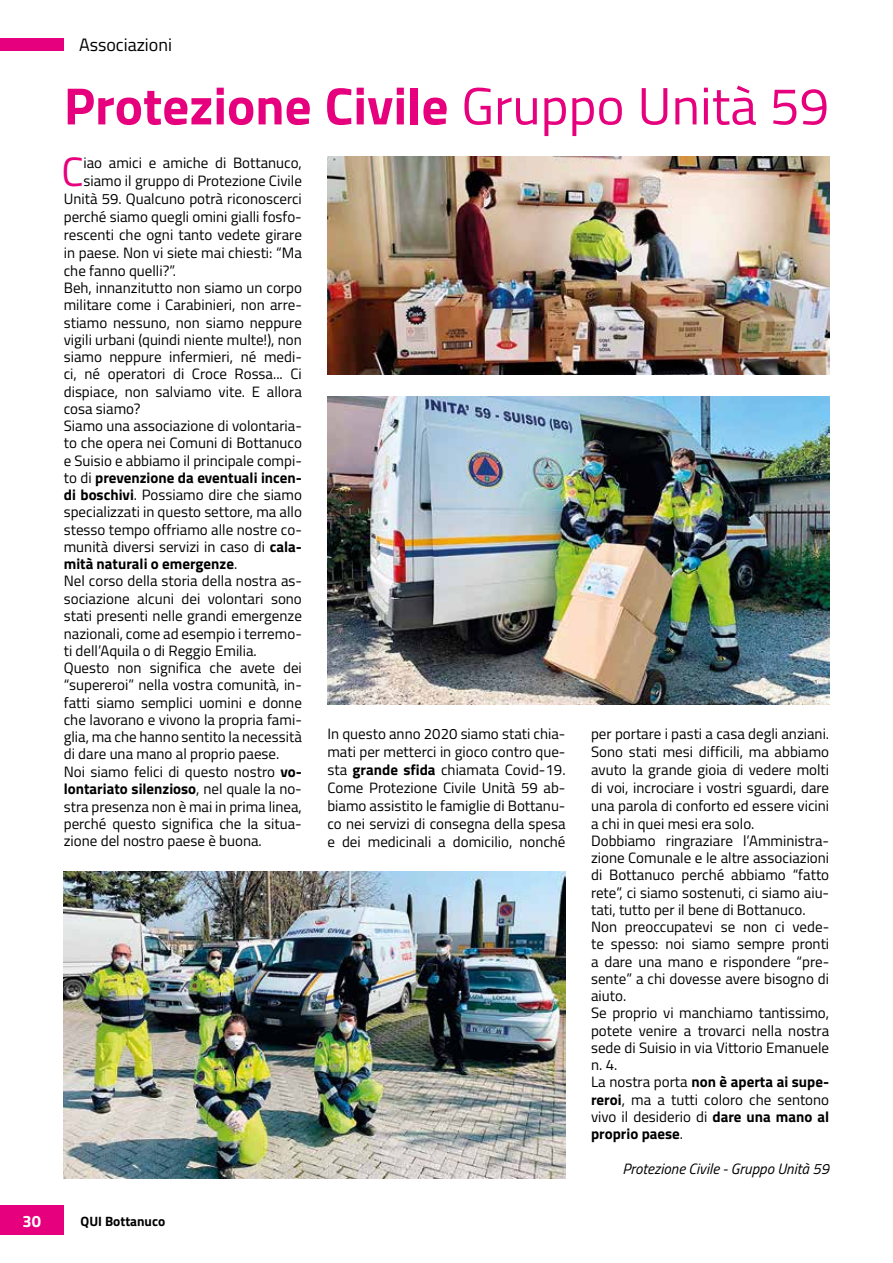
<style>
.page{position:relative;width:893px;height:1263px;background:#fff}
.page>*{position:absolute;margin:0;border:0;box-sizing:border-box;transform-origin:0 0}
.t1{font:700 52.5px "Titillium";color:#e6007d}
.t2{font:40.95px "Titillium";color:#e6007d}
.t3{font:18px "Titillium";color:#000}
.t4{font:700 16.5px "Titillium";color:#fff}
.t5{font:15px/17.4px "Titillium";color:#000;text-align:justify}
.t6{font:700 15px "Titillium";color:#000}
.t7{font:italic 15px "Titillium";color:#000}
.t8{font:700 13.5px "Titillium";color:#000}
.s1{font-weight:400}
.s2{font-weight:700}
</style>
<div class="page">
<div style="left:0;top:38px;width:64px;height:13px;background:#e6007d"></div>
<div style="left:0;top:1205px;width:64px;height:30px;background:#e6007d"></div>
<img style="left:64px;top:871px;width:502px;height:307px">
<img style="left:327px;top:156px;width:502px;height:218px">
<img style="left:327px;top:397px;width:502px;height:307px">
<p class="t3" style="left:79px;top:31px;width:95px">Associazioni</p>
<h1 class="t1" style="left:64px;top:66px;width:767px">Protezione Civile <span class="s1">Gruppo Unità 59</span></h1>
<h2 class="t2" style="left:61px;top:141px;width:24px">C</h2>
<p class="t5" style="left:83px;top:153px;width:220px">iao amici e amiche di Bottanuco,</p>
<p class="t5" style="left:83px;top:171px;width:220px">siamo il gruppo di Protezione Civile</p>
<p class="t5" style="left:64px;top:189px;width:240px">Unità 59. Qualcuno potrà riconoscerci</p>
<p class="t5" style="left:64px;top:207px;width:240px">perché siamo quegli omini gialli fosfo-</p>
<p class="t5" style="left:64px;top:225px;width:240px">rescenti che ogni tanto vedete girare</p>
<p class="t5" style="left:64px;top:243px;width:240px">in paese. Non vi siete mai chiesti: “Ma</p>
<p class="t5" style="left:64px;top:261px;width:114px">che fanno quelli?”.</p>
<p class="t5" style="left:64px;top:278px;width:240px">Beh, innanzitutto non siamo un corpo</p>
<p class="t5" style="left:64px;top:296px;width:240px">militare come i Carabinieri, non arre-</p>
<p class="t5" style="left:64px;top:313px;width:240px">stiamo nessuno, non siamo neppure</p>
<p class="t5" style="left:64px;top:330px;width:240px">vigili urbani (quindi niente multe!), non</p>
<p class="t5" style="left:64px;top:347px;width:240px">siamo neppure infermieri, né medi-</p>
<p class="t5" style="left:64px;top:365px;width:240px">ci, né operatori di Croce Rossa... Ci</p>
<p class="t5" style="left:64px;top:382px;width:240px">dispiace, non salviamo vite. E allora</p>
<p class="t5" style="left:64px;top:399px;width:78px">cosa siamo?</p>
<p class="t5" style="left:64px;top:416px;width:240px">Siamo una associazione di volontaria-</p>
<p class="t5" style="left:64px;top:434px;width:240px">to che opera nei Comuni di Bottanuco</p>
<p class="t5" style="left:64px;top:451px;width:240px">e Suisio e abbiamo il principale compi-</p>
<p class="t6" style="left:64px;top:466px;width:240px"><span class="s1">to di</span> prevenzione da eventuali incen-</p>
<p class="t5" style="left:64px;top:485px;width:240px"><span class="s2">di boschivi</span>. Possiamo dire che siamo</p>
<p class="t5" style="left:64px;top:503px;width:240px">specializzati in questo settore, ma allo</p>
<p class="t5" style="left:64px;top:520px;width:240px">stesso tempo offriamo alle nostre co-</p>
<p class="t5" style="left:64px;top:537px;width:240px">munità diversi servizi in caso di <span class="s2">cala-</span></p>
<p class="t6" style="left:64px;top:552px;width:175px">mità naturali o emergenze<span class="s1">.</span></p>
<p class="t5" style="left:64px;top:572px;width:240px">Nel corso della storia della nostra as-</p>
<p class="t5" style="left:64px;top:589px;width:240px">sociazione alcuni dei volontari sono</p>
<p class="t5" style="left:64px;top:606px;width:240px">stati presenti nelle grandi emergenze</p>
<p class="t5" style="left:64px;top:624px;width:240px">nazionali, come ad esempio i terremo-</p>
<p class="t5" style="left:64px;top:641px;width:195px">ti dell’Aquila o di Reggio Emilia.</p>
<p class="t5" style="left:64px;top:658px;width:240px">Questo non significa che avete dei</p>
<p class="t5" style="left:64px;top:676px;width:240px">“supereroi” nella vostra comunità, in-</p>
<p class="t5" style="left:64px;top:693px;width:240px">fatti siamo semplici uomini e donne</p>
<p class="t5" style="left:64px;top:710px;width:240px">che lavorano e vivono la propria fami-</p>
<p class="t5" style="left:64px;top:727px;width:240px">glia, ma che hanno sentito la necessità</p>
<p class="t5" style="left:64px;top:745px;width:217px">di dare una mano al proprio paese.</p>
<p class="t5" style="left:64px;top:762px;width:240px">Noi siamo felici di questo nostro <span class="s2">vo-</span></p>
<p class="t6" style="left:64px;top:777px;width:240px">lontariato silenzioso<span class="s1">, nel quale la no-</span></p>
<p class="t5" style="left:64px;top:797px;width:240px">stra presenza non è mai in prima linea,</p>
<p class="t5" style="left:64px;top:814px;width:240px">perché questo significa che la situa-</p>
<p class="t5" style="left:64px;top:831px;width:200px">zione del nostro paese è buona.</p>
<p class="t5" style="left:327px;top:724px;width:240px;line-height:18px">In questo anno 2020 siamo stati chia&shy;mati per metterci in gioco contro que&shy;sta <span class="s2">grande sfida</span> chiamata Covid-19.<br>Come Protezione Civile Unità 59 ab&shy;biamo assistito le famiglie di Bottanu&shy;co nei servizi di consegna della spesa e dei medicinali a domicilio, nonché</p>
<p class="t5" style="left:591px;top:724px;width:240px;text-align:left">per portare i pasti a casa degli anziani.<br>Sono stati mesi difficili, ma abbiamo avuto la grande gioia di vedere molti di voi, incrociare i vostri sguardi, dare una parola di conforto ed essere vicini a chi in quei mesi era solo.<br>Dobbiamo ringraziare l’Amministra&shy;zione Comunale e le altre associazioni di Bottanuco perché abbiamo “fatto rete”, ci siamo sostenuti, ci siamo aiu&shy;tati, tutto per il bene di Bottanuco.<br>Non preoccupatevi se non ci vede&shy;te spesso: noi siamo sempre pronti a dare una mano e rispondere “pre&shy;sente” a chi dovesse avere bisogno di aiuto.<br>Se proprio vi manchiamo tantissimo, potete venire a trovarci nella nostra sede di Suisio in via Vittorio Emanuele n. 4.<br>La nostra porta <span class="s2">non è aperta ai supe&shy;reroi</span>, ma a tutti coloro che sentono vivo il desiderio di <span class="s2">dare una mano al proprio paese</span>.</p>
<p class="t7" style="left:622px;top:1157px;width:208px">Protezione Civile - Gruppo Unità 59</p>
<p class="t4" style="left:23px;top:1209px;width:20px">30</p>
<p class="t8" style="left:81px;top:1210px;width:86px">QUI Bottanuco</p>
</div>
